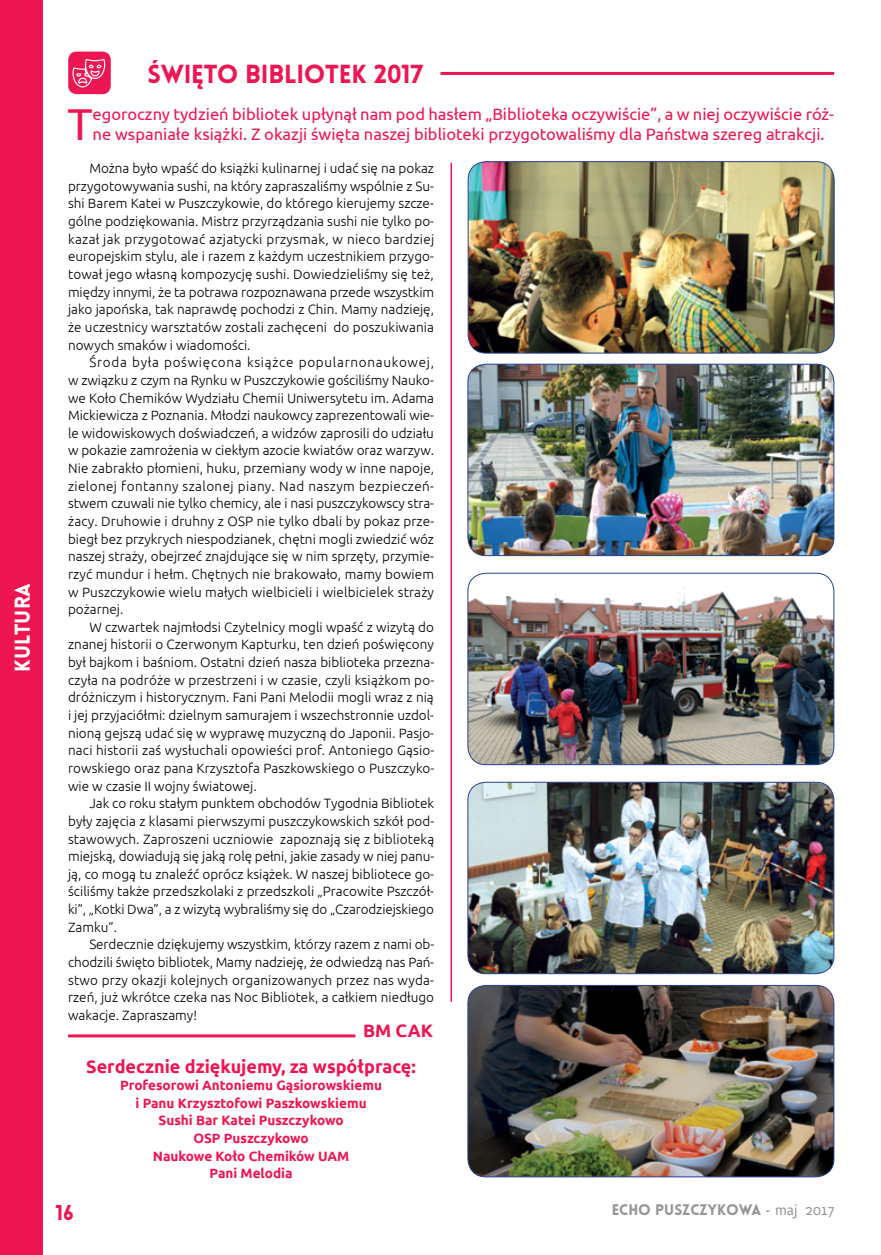
<style>
.page{position:relative;width:881px;height:1255px;background:#fff}
.page>*{position:absolute;margin:0;border:0;box-sizing:border-box;transform-origin:0 0}
.t1{font:44.7px "Ubuntu";color:#ed1652}
.t2{font:900 25.5px "Lovelo";letter-spacing:-.01em;color:#ed1652}
.t3{font:900 21px "Lovelo";color:#fff}
.t4{font:900 21px "Lovelo";color:#ed1652}
.t5{font:700 18px/35.2px "Ubuntu";color:#ed1652}
.t6{font:16.5px/19.5px "Ubuntu";color:#ed1652}
.t7{font:900 15px "Lovelo";color:#939598}
.t8{font:300 13.5px/17.7px "Ubuntu";color:#000;text-align:justify}
.t9{font:700 13.5px/17.7px "Ubuntu";color:#ed1652;text-align:center}
.s1{font-family:"Anivers";font-weight:400}
</style>
<div class="page">
<div style="left:0;top:0;width:43px;height:1254px;background:#ed1652"></div>
<div style="left:68px;top:52px;width:43px;height:42px;background:#ed1652;border-radius:9px"></div>
<svg style="left:72px;top:59px;width:33px;height:28px"></svg>
<img style="left:469px;top:162px;width:364px;height:191px">
<div style="left:467px;top:161px;width:367px;height:192px;border:1px solid #25408f;border-radius:18px"></div>
<img style="left:467px;top:364px;width:366px;height:191px">
<div style="left:467px;top:364px;width:367px;height:192px;border:1px solid #25408f;border-radius:18px"></div>
<img style="left:467px;top:573px;width:366px;height:191px">
<div style="left:467px;top:573px;width:367px;height:192px;border:1px solid #25408f;border-radius:18px"></div>
<img style="left:469px;top:783px;width:364px;height:190px">
<div style="left:467px;top:781px;width:367px;height:193px;border:1px solid #25408f;border-radius:18px"></div>
<img style="left:467px;top:985px;width:366px;height:191px">
<div style="left:467px;top:985px;width:367px;height:192px;border:1px solid #25408f;border-radius:18px"></div>
<hr style="left:440px;top:72px;width:393px;height:3px;background:#ed1652">
<hr style="left:450px;top:163px;width:2px;height:838px;background:#ed1652">
<hr style="left:68px;top:1034px;width:287px;height:3px;background:#ed1652">
<h3 class="t3" style="left:9px;top:672px;width:91px;rotate:-90deg">KULTURA</h3>
<h2 class="t2" style="left:147px;top:58px;width:277px">ŚWIĘTO BIBLIOTEK 2017</h2>
<h1 class="t1" style="left:67px;top:97px;width:27px">T</h1>
<p class="t6" style="left:93px;top:104px;width:742px">egoroczny tydzień bibliotek upłynął nam pod hasłem „Biblioteka oczywiście”, a w niej oczywiście róż&shy;ne wspaniałe książki. Z okazji święta naszej biblioteki przygotowaliśmy dla Państwa szereg atrakcji.</p>
<p class="t8" style="left:68px;top:159px;width:367px;text-indent:21px">Można było wpaść do książki kulinarnej i udać się na pokaz przygotowywania sushi, na który zapraszaliśmy wspólnie z Su&shy;shi Barem Katei w Puszczykowie, do którego kierujemy szcze&shy;gólne podziękowania. Mistrz przyrządzania sushi nie tylko po&shy;kazał jak przygotować azjatycki przysmak, w nieco bardziej europejskim stylu, ale i razem z każdym uczestnikiem przygo&shy;tował jego własną kompozycję sushi. Dowiedzieliśmy się też, między innymi, że ta potrawa rozpoznawana przede wszystkim jako japońska, tak naprawdę pochodzi z Chin. Mamy nadzieję, że uczestnicy warsztatów zostali zachęceni do poszukiwania nowych smaków i wiadomości.</p>
<p class="t8" style="left:68px;top:353px;width:367px;text-indent:21px">Środa była poświęcona książce popularnonaukowej, w związku z czym na Rynku w Puszczykowie gościliśmy Nauko&shy;we Koło Chemików Wydziału Chemii Uniwersytetu im. Adama Mickiewicza z Poznania. Młodzi naukowcy zaprezentowali wie&shy;le widowiskowych doświadczeń, a widzów zaprosili do udziału w pokazie zamrożenia w ciekłym azocie kwiatów oraz warzyw.<br>Nie zabrakło płomieni, huku, przemiany wody w inne napoje, zielonej fontanny szalonej piany. Nad naszym bezpieczeń&shy;stwem czuwali nie tylko chemicy, ale i nasi puszczykowscy stra&shy;żacy. Druhowie i druhny z OSP nie tylko dbali by pokaz prze&shy;biegł bez przykrych niespodzianek, chętni mogli zwiedzić wóz naszej straży, obejrzeć znajdujące się w nim sprzęty, przymie&shy;rzyć mundur i hełm. Chętnych nie brakowało, mamy bowiem w Puszczykowie wielu małych wielbicieli i wielbicielek straży pożarnej.</p>
<p class="t8" style="left:68px;top:618px;width:367px;text-indent:21px">W czwartek najmłodsi Czytelnicy mogli wpaść z wizytą do znanej historii o Czerwonym Kapturku, ten dzień poświęcony był bajkom i baśniom. Ostatni dzień nasza biblioteka przezna&shy;czyła na podróże w przestrzeni i w czasie, czyli książkom po&shy;dróżniczym i historycznym. Fani Pani Melodii mogli wraz z nią i jej przyjaciółmi: dzielnym samurajem i wszechstronnie uzdol&shy;nioną gejszą udać się w wyprawę muzyczną do Japonii. Pasjo&shy;naci historii zaś wysłuchali opowieści prof. Antoniego Gąsio&shy;rowskiego oraz pana Krzysztofa Paszkowskiego o Puszczyko&shy;wie w czasie II wojny światowej.</p>
<p class="t8" style="left:68px;top:794px;width:367px;text-indent:21px">Jak co roku stałym punktem obchodów Tygodnia Bibliotek były zajęcia z klasami pierwszymi puszczykowskich szkół pod&shy;stawowych. Zaproszeni uczniowie zapoznają się z biblioteką miejską, dowiadują się jaką rolę pełni, jakie zasady w niej panu&shy;ją, co mogą tu znaleźć oprócz książek. W naszej bibliotece go&shy;ściliśmy także przedszkolaki z przedszkoli „Pracowite Pszczół&shy;ki”, „Kotki Dwa”, a z wizytą wybraliśmy się do „Czarodziejskiego Zamku”.</p>
<p class="t8" style="left:68px;top:935px;width:367px;text-indent:21px">Serdecznie dziękujemy wszystkim, którzy razem z nami ob&shy;chodzili święto bibliotek, Mamy nadzieję, że odwiedzą nas Pań&shy;stwo przy okazji kolejnych organizowanych przez nas wyda&shy;rzeń, już wkrótce czeka nas Noc Bibliotek, a całkiem niedługo wakacje. Zapraszamy!</p>
<h3 class="t5" style="left:86px;top:1012px;width:348px;text-indent:277px">BM CAK<br>Serdecznie dziękujemy, za współpracę:</h3>
<p class="t9" style="left:120px;top:1076px;width:263px">Profesorowi Antoniemu Gąsiorowskiemu i Panu Krzysztofowi Paszkowskiemu<br>Sushi Bar Katei Puszczykowo<br>OSP Puszczykowo<br>Naukowe Koło Chemików UAM<br>Pani Melodia</p>
<h3 class="t4" style="left:55px;top:1199px;width:20px">16</h3>
<p class="t7" style="left:611px;top:1200px;width:224px">ECHO PUSZCZYKOWA <span class="s1">- maj 2017</span></p>
</div>
